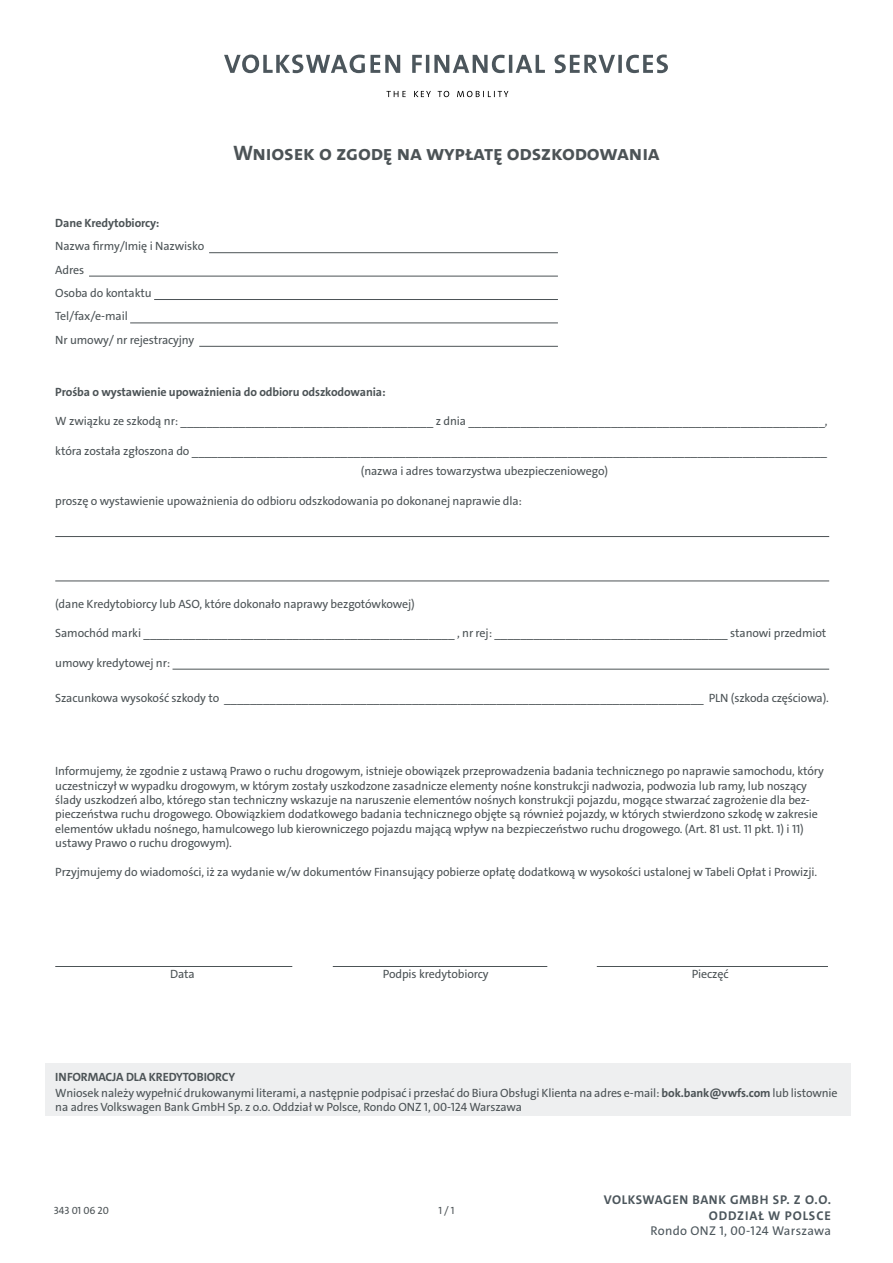
<style>
.page{position:relative;width:893px;height:1263px;background:#fff}
.page>*{position:absolute;margin:0;border:0;box-sizing:border-box;transform-origin:0 0}
.paragraf{font:700 21px "The Sans C4 s";letter-spacing:-.01em;color:#4c5356}
.t1{font:700 12.75px/15.3px "The Sans C4 s";letter-spacing:.05em;color:#4c565c;text-align:right}
.t2{font:12.75px "The Sans C4 s";letter-spacing:.025em;color:#4c565c}
.copy{font:12px/14.4px "The Sans C4 s";letter-spacing:-.01em;color:#4c5356}
.akapit_level_1{font:12px/14.4px "The Sans C4 s";letter-spacing:-.01em;color:#4c5356}
.akapit_level_1-2{font:700 12px "The Sans C4 s";letter-spacing:-.01em;color:#4c5356}
.t3{font:10.5px "The Sans C4 s";letter-spacing:-.01em;color:#4c5356}
.s1{font-weight:700}
</style>
<div class="page">
<div style="left:45px;top:1063px;width:805px;height:53px;background:#eeeff0"></div>
<hr style="left:209px;top:252px;width:349px;height:1px;background:#4c5356">
<hr style="left:89px;top:276px;width:469px;height:1px;background:#4c5356">
<hr style="left:154px;top:299px;width:404px;height:1px;background:#4c5356">
<hr style="left:130px;top:322px;width:428px;height:1px;background:#4c5356">
<hr style="left:199px;top:346px;width:359px;height:1px;background:#4c5356">
<hr style="left:55px;top:536px;width:774px;height:1px;background:#4c5356">
<hr style="left:55px;top:580px;width:774px;height:1px;background:#4c5356">
<hr style="left:173px;top:669px;width:656px;height:1px;background:#4c5356">
<hr style="left:55px;top:966px;width:237px;height:1px;background:#4c5356">
<hr style="left:333px;top:966px;width:214px;height:1px;background:#4c5356">
<hr style="left:597px;top:966px;width:231px;height:1px;background:#4c5356">
<svg style="left:386px;top:91px;width:122px;height:6px"></svg>
<svg style="left:224px;top:55px;width:444px;height:18px"></svg>
<p class="paragraf" style="left:233px;top:140px;width:428px">Wniosek o zgodę na wypłatę odszkodowania</p>
<p class="akapit_level_1-2" style="left:55px;top:215px;width:106px">Dane Kredytobiorcy:</p>
<p class="akapit_level_1" style="left:55px;top:239px;width:150px">Nazwa firmy/Imię i Nazwisko</p>
<p class="akapit_level_1" style="left:55px;top:262px;width:30px">Adres</p>
<p class="akapit_level_1" style="left:55px;top:286px;width:98px">Osoba do kontaktu</p>
<p class="akapit_level_1" style="left:55px;top:309px;width:74px">Tel/fax/e-mail</p>
<p class="akapit_level_1" style="left:55px;top:333px;width:141px">Nr umowy/ nr rejestracyjny</p>
<p class="akapit_level_1-2" style="left:55px;top:384px;width:332px">Prośba o wystawienie upoważnienia do odbioru odszkodowania:</p>
<p class="copy" style="left:55px;top:414px;width:774px">W związku ze szkodą nr: _______________________________________ z dnia _______________________________________________________,</p>
<p class="copy" style="left:55px;top:444px;width:773px">która została zgłoszona do __________________________________________________________________________________________________</p>
<p class="copy" style="left:361px;top:464px;width:249px">(nazwa i adres towarzystwa ubezpieczeniowego)</p>
<p class="copy" style="left:55px;top:493px;width:468px">proszę o wystawienie upoważnienia do odbioru odszkodowania po dokonanej naprawie dla:</p>
<p class="copy" style="left:55px;top:597px;width:361px">(dane Kredytobiorcy lub ASO, które dokonało naprawy bezgotówkowej)</p>
<p class="copy" style="left:55px;top:626px;width:773px">Samochód marki ________________________________________________ , nr rej: ____________________________________ stanowi przedmiot</p>
<p class="copy" style="left:55px;top:655px;width:116px">umowy kredytowej nr:</p>
<p class="copy" style="left:55px;top:691px;width:775px">Szacunkowa wysokość szkody to __________________________________________________________________________ PLN (szkoda częściowa).</p>
<p class="copy" style="left:55px;top:764px;width:770px">Informujemy, że zgodnie z ustawą Prawo o ruchu drogowym, istnieje obowiązek przeprowadzenia badania technicznego po naprawie samochodu, który uczestniczył w wypadku drogowym, w którym zostały uszkodzone zasadnicze elementy nośne konstrukcji nadwozia, podwozia lub ramy, lub noszący ślady uszkodzeń albo, którego stan techniczny wskazuje na naruszenie elementów nośnych konstrukcji pojazdu, mogące stwarzać zagrożenie dla bez&shy;pieczeństwa ruchu drogowego. Obowiązkiem dodatkowego badania technicznego objęte są również pojazdy, w których stwierdzono szkodę w zakresie elementów układu nośnego, hamulcowego lub kierowniczego pojazdu mającą wpływ na bezpieczeństwo ruchu drogowego. (Art. 81 ust. 11 pkt. 1) i 11) ustawy Prawo o ruchu drogowym).</p>
<p class="copy" style="left:55px;top:865px;width:763px">Przyjmujemy do wiadomości, iż za wydanie w/w dokumentów Finansujący pobierze opłatę dodatkową w wysokości ustalonej w Tabeli Opłat i Prowizji.</p>
<p class="akapit_level_1" style="left:170px;top:967px;width:26px">Data</p>
<p class="akapit_level_1" style="left:383px;top:967px;width:107px">Podpis kredytobiorcy</p>
<p class="akapit_level_1" style="left:692px;top:967px;width:38px">Pieczęć</p>
<p class="akapit_level_1-2" style="left:55px;top:1069px;width:181px">INFORMACJA DLA KREDYTOBIORCY</p>
<p class="akapit_level_1" style="left:55px;top:1085px;width:784px">Wniosek należy wypełnić drukowanymi literami, a następnie podpisać i przesłać do Biura Obsługi Klienta na adres e-mail: <span class="s1">bok.bank@vwfs.com</span> lub listownie na adres Volkswagen Bank GmbH Sp. z o.o. Oddział w Polsce, Rondo ONZ 1, 00-124 Warszawa</p>
<p class="t3" style="left:54px;top:1204px;width:56px">343 01 06 20</p>
<p class="t3" style="left:438px;top:1204px;width:18px">1 / 1</p>
<p class="t1" style="left:604px;top:1192px;width:229px">VOLKSWAGEN BANK GMBH SP. Z O.O.<br>ODDZIAŁ W POLSCE</p>
<p class="t2" style="left:650px;top:1222px;width:182px">Rondo ONZ 1, 00-124 Warszawa</p>
</div>
